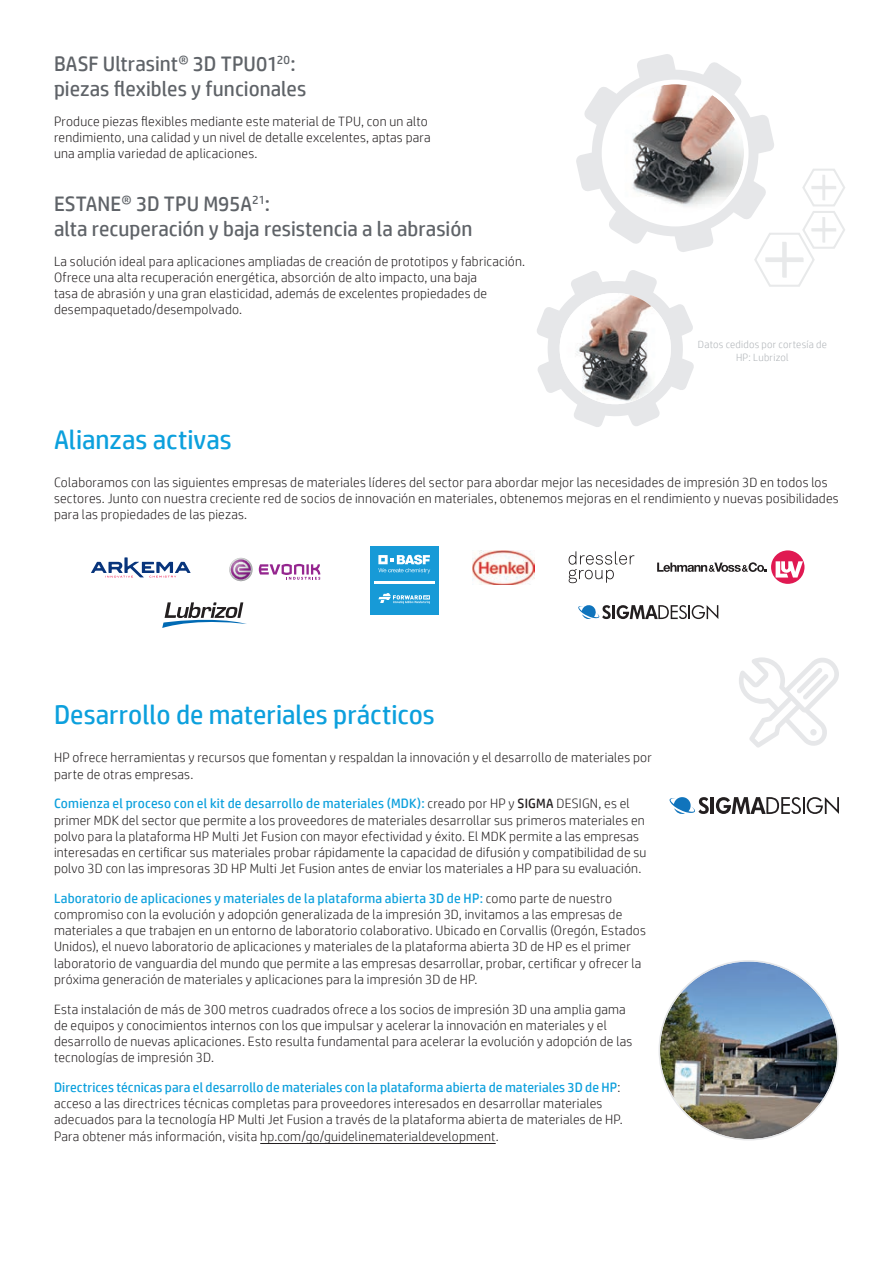
<style>
.page{position:relative;width:893px;height:1263px;background:#fff}
.page>*{position:absolute;margin:0;border:0;box-sizing:border-box;transform-origin:0 0}
.Subhead_Blue_18_spac{font:27px "HP Simplified";color:#0ca0dd}
.Subhead_14_Gray_spac{font:21px "HP Simplified";color:#5f6368}
.Subhead_14_Gray{font:21px "HP Simplified";color:#5f6368}
.Body_text{font:300 13.5px/16.2px "HP Simplified";letter-spacing:.015em;color:#231f20}
.Body_text_last{font:300 13.5px/16.2px "HP Simplified";letter-spacing:.015em;color:#231f20}
.Table_Text_7_Gray_ce{font:300 10.5px/12.6px "HP Simplified";letter-spacing:.025em;color:#b0b4b8;text-align:center}
.s1{font-weight:400;color:#0ca0dd}
.s2{font-weight:400}
</style>
<div class="page">
<svg style="left:91px;top:557px;width:100px;height:21px"></svg>
<img style="left:473px;top:550px;width:62px;height:35px">
<svg style="left:569px;top:551px;width:65px;height:32px"></svg>
<svg style="left:162px;top:602px;width:85px;height:26px"></svg>
<svg style="left:657px;top:562px;width:109px;height:10px"></svg>
<svg style="left:771px;top:550px;width:33px;height:34px"></svg>
<svg style="left:776px;top:561px;width:27px;height:16px"></svg>
<svg style="left:229px;top:558px;width:23px;height:23px"></svg>
<svg style="left:259px;top:564px;width:61px;height:16px"></svg>
<hr style="left:612px;top:605px;width:3px;height:14px;background:#231f20">
<svg style="left:617px;top:605px;width:101px;height:14px"></svg>
<svg style="left:578px;top:605px;width:33px;height:14px"></svg>
<div style="left:370px;top:546px;width:68px;height:69px;background:#179ad7"></div>
<hr style="left:374px;top:580px;width:60px;height:3px;background:#fff">
<svg style="left:378px;top:555px;width:52px;height:18px"></svg>
<svg style="left:378px;top:593px;width:52px;height:11px"></svg>
<img style="left:660px;top:961px;width:177px;height:178px;border-radius:89px">
<svg style="left:537px;top:54px;width:308px;height:373px"></svg>
<svg style="left:739px;top:657px;width:100px;height:91px"></svg>
<hr style="left:711px;top:797px;width:3px;height:17px;background:#231f20">
<svg style="left:716px;top:797px;width:123px;height:17px"></svg>
<svg style="left:670px;top:797px;width:39px;height:17px"></svg>
<hr style="left:260px;top:1143px;width:236px;height:1px;background:#231f20">
<p class="Subhead_14_Gray" style="left:54px;top:50px;width:243px">BASF Ultrasint® 3D TPU01<sup>20</sup>:</p>
<p class="Subhead_14_Gray_spac" style="left:54px;top:75px;width:254px">piezas flexibles y funcionales</p>
<p class="Body_text_last" style="left:54px;top:113px;width:378px">Produce piezas flexibles mediante este material de TPU, con un alto rendimiento, una calidad y un nivel de detalle excelentes, aptas para una amplia variedad de aplicaciones.</p>
<p class="Subhead_14_Gray" style="left:54px;top:190px;width:218px">ESTANE® 3D TPU M95A<sup>21</sup>:</p>
<p class="Subhead_14_Gray_spac" style="left:54px;top:215px;width:420px">alta recuperación y baja resistencia a la abrasión</p>
<p class="Body_text_last" style="left:54px;top:252px;width:473px">La solución ideal para aplicaciones ampliadas de creación de prototipos y fabricación.<br>Ofrece una alta recuperación energética, absorción de alto impacto, una baja<br>tasa de abrasión y una gran elasticidad, además de excelentes propiedades de desempaquetado/desempolvado.</p>
<p class="Subhead_Blue_18_spac" style="left:54px;top:422px;width:179px">Alianzas activas</p>
<p class="Table_Text_7_Gray_ce" style="left:698px;top:338px;width:130px">Datos cedidos por cortesía de<br>HP: Lubrizol</p>
<p class="Body_text" style="left:54px;top:474px;width:786px">Colaboramos con las siguientes empresas de materiales líderes del sector para abordar mejor las necesidades de impresión 3D en todos los sectores. Junto con nuestra creciente red de socios de innovación en materiales, obtenemos mejoras en el rendimiento y nuevas posibilidades para las propiedades de las piezas.</p>
<p class="Subhead_Blue_18_spac" style="left:54px;top:697px;width:382px">Desarrollo de materiales prácticos</p>
<p class="Body_text" style="left:54px;top:749px;width:599px">HP ofrece herramientas y recursos que fomentan y respaldan la innovación y el desarrollo de materiales por parte de otras empresas.</p>
<p class="Body_text" style="left:54px;top:795px;width:594px"><span class="s1">Comienza el proceso con el kit de desarrollo de materiales (MDK):</span> creado por HP y <span class="s2">SIGMA</span> DESIGN, es el primer MDK del sector que permite a los proveedores de materiales desarrollar sus primeros materiales en polvo para la plataforma HP Multi Jet Fusion con mayor efectividad y éxito. El MDK permite a las empresas interesadas en certificar sus materiales probar rápidamente la capacidad de difusión y compatibilidad de su polvo 3D con las impresoras 3D HP Multi Jet Fusion antes de enviar los materiales a HP para su evaluación.</p>
<p class="Body_text" style="left:54px;top:890px;width:593px"><span class="s1">Laboratorio de aplicaciones y materiales de la plataforma abierta 3D de HP:</span> como parte de nuestro compromiso con la evolución y adopción generalizada de la impresión 3D, invitamos a las empresas de materiales a que trabajen en un entorno de laboratorio colaborativo. Ubicado en Corvallis (Oregón, Estados Unidos), el nuevo laboratorio de aplicaciones y materiales de la plataforma abierta 3D de HP es el primer laboratorio de vanguardia del mundo que permite a las empresas desarrollar, probar, certificar y ofrecer la próxima generación de materiales y aplicaciones para la impresión 3D de HP.</p>
<p class="Body_text" style="left:54px;top:1000px;width:580px">Esta instalación de más de 300 metros cuadrados ofrece a los socios de impresión 3D una amplia gama de equipos y conocimientos internos con los que impulsar y acelerar la innovación en materiales y el desarrollo de nuevas aplicaciones. Esto resulta fundamental para acelerar la evolución y adopción de las tecnologías de impresión 3D.</p>
<p class="Body_text" style="left:54px;top:1079px;width:570px"><span class="s1">Directrices técnicas para el desarrollo de materiales con la plataforma abierta de materiales 3D de HP</span>: acceso a las directrices técnicas completas para proveedores interesados en desarrollar materiales adecuados para la tecnología HP Multi Jet Fusion a través de la plataforma abierta de materiales de HP.<br>Para obtener más información, visita hp.com/go/guidelinematerialdevelopment.</p>
</div>
